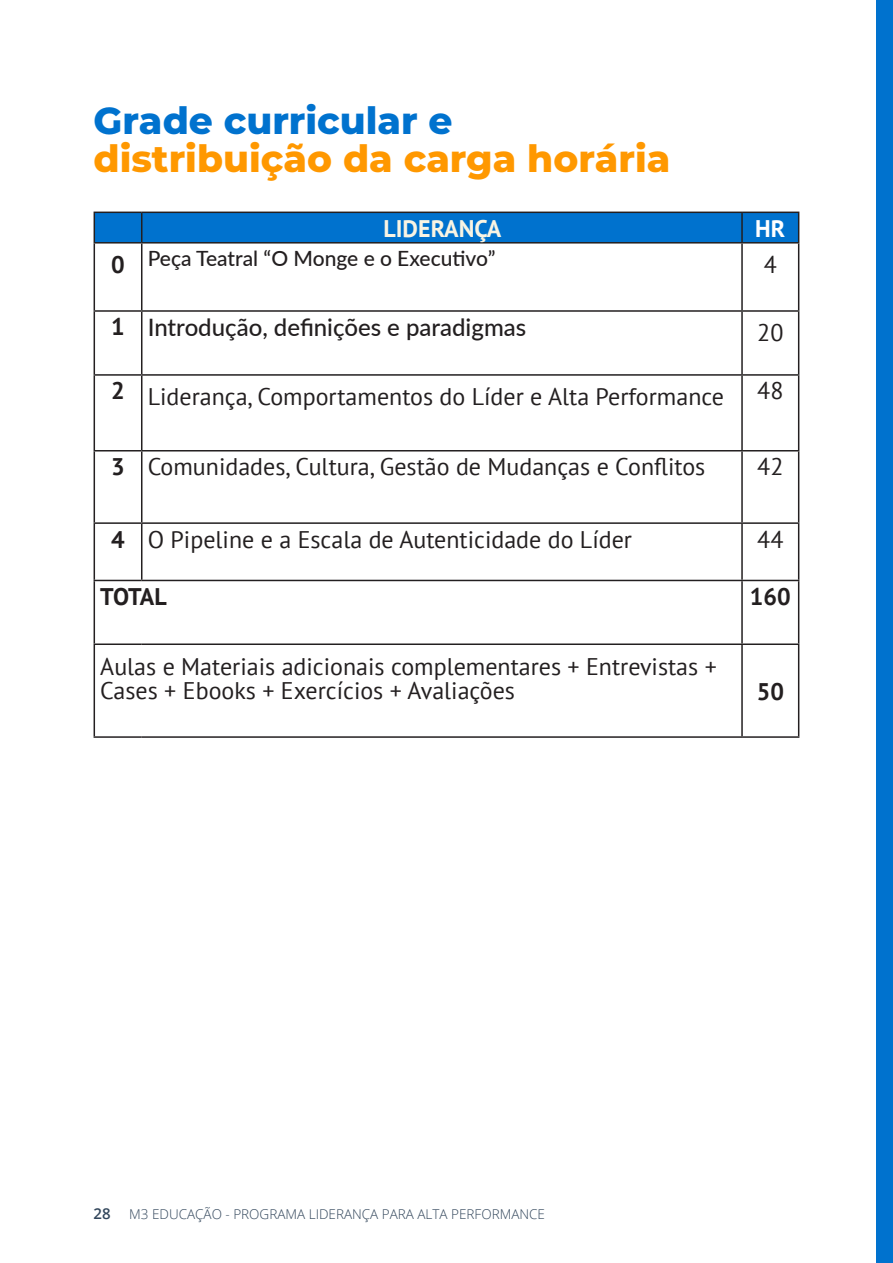
<style>
.page{position:relative;width:893px;height:1263px;background:#fff}
.page>*{position:absolute;margin:0;border:0;box-sizing:border-box;transform-origin:0 0}
.t1{font:800 37.5px "Montserrat";color:#ff9800}
.t2{font:800 37.5px "Montserrat";color:#0072ce}
.t3{font:24px/24px "PT Sans";color:#231f20}
.t4{font:500 24px "Lato";color:#231f20}
.t5{font:700 24px "PT Sans";color:#231f20}
.t6{font:700 24px "PT Sans";color:#f9f4e3}
.t7{font:700 24px "PT Sans";color:#fff}
.t8{font:500 21px "Lato";color:#231f20}
.t9{font:300 13.5px "Open Sans";color:#32465b}
.s1{font-family:"PT Sans";font-weight:700;font-size:24px}
.s2{font-family:"PT Sans";font-weight:700}
.s3{font-weight:700}
.s4{font-weight:600;font-size:15px}
</style>
<div class="page">
<div style="left:876px;top:0;width:17px;height:1263px;background:#0072ce"></div>
<svg style="left:94px;top:212px;width:705px;height:30px"></svg>
<hr style="left:94px;top:242px;width:48px;height:2px;background:#231f20">
<hr style="left:94px;top:244px;width:1px;height:66px;background:#231f20">
<hr style="left:142px;top:242px;width:600px;height:2px;background:#231f20">
<hr style="left:141px;top:244px;width:1px;height:66px;background:#231f20">
<hr style="left:742px;top:242px;width:57px;height:2px;background:#231f20">
<hr style="left:741px;top:244px;width:2px;height:66px;background:#231f20">
<hr style="left:798px;top:244px;width:1px;height:66px;background:#231f20">
<hr style="left:94px;top:310px;width:48px;height:2px;background:#231f20">
<hr style="left:94px;top:312px;width:1px;height:62px;background:#231f20">
<hr style="left:142px;top:310px;width:600px;height:2px;background:#231f20">
<hr style="left:141px;top:312px;width:1px;height:62px;background:#231f20">
<hr style="left:742px;top:310px;width:57px;height:2px;background:#231f20">
<hr style="left:741px;top:312px;width:2px;height:62px;background:#231f20">
<hr style="left:798px;top:312px;width:1px;height:62px;background:#231f20">
<hr style="left:94px;top:374px;width:48px;height:2px;background:#231f20">
<hr style="left:94px;top:376px;width:1px;height:74px;background:#231f20">
<hr style="left:142px;top:374px;width:600px;height:2px;background:#231f20">
<hr style="left:141px;top:376px;width:1px;height:74px;background:#231f20">
<hr style="left:742px;top:374px;width:57px;height:2px;background:#231f20">
<hr style="left:741px;top:376px;width:2px;height:74px;background:#231f20">
<hr style="left:798px;top:376px;width:1px;height:74px;background:#231f20">
<hr style="left:94px;top:450px;width:48px;height:1px;background:#231f20">
<hr style="left:94px;top:451px;width:1px;height:71px;background:#231f20">
<hr style="left:142px;top:450px;width:600px;height:1px;background:#231f20">
<hr style="left:141px;top:451px;width:1px;height:71px;background:#231f20">
<hr style="left:742px;top:450px;width:57px;height:1px;background:#231f20">
<hr style="left:741px;top:451px;width:2px;height:71px;background:#231f20">
<hr style="left:798px;top:451px;width:1px;height:71px;background:#231f20">
<hr style="left:94px;top:522px;width:48px;height:2px;background:#231f20">
<hr style="left:94px;top:524px;width:1px;height:56px;background:#231f20">
<hr style="left:142px;top:522px;width:600px;height:2px;background:#231f20">
<hr style="left:141px;top:524px;width:1px;height:56px;background:#231f20">
<hr style="left:742px;top:522px;width:57px;height:2px;background:#231f20">
<hr style="left:741px;top:524px;width:2px;height:56px;background:#231f20">
<hr style="left:798px;top:524px;width:1px;height:56px;background:#231f20">
<hr style="left:94px;top:580px;width:48px;height:1px;background:#231f20">
<hr style="left:94px;top:581px;width:1px;height:62px;background:#231f20">
<hr style="left:142px;top:580px;width:600px;height:1px;background:#231f20">
<hr style="left:742px;top:580px;width:57px;height:1px;background:#231f20">
<hr style="left:741px;top:581px;width:2px;height:62px;background:#231f20">
<hr style="left:798px;top:581px;width:1px;height:62px;background:#231f20">
<hr style="left:94px;top:643px;width:48px;height:2px;background:#231f20">
<hr style="left:94px;top:645px;width:1px;height:91px;background:#231f20">
<hr style="left:142px;top:643px;width:600px;height:2px;background:#231f20">
<hr style="left:742px;top:643px;width:57px;height:2px;background:#231f20">
<hr style="left:741px;top:645px;width:2px;height:91px;background:#231f20">
<hr style="left:798px;top:645px;width:1px;height:91px;background:#231f20">
<hr style="left:94px;top:736px;width:48px;height:2px;background:#231f20">
<hr style="left:142px;top:736px;width:600px;height:2px;background:#231f20">
<hr style="left:742px;top:736px;width:57px;height:2px;background:#231f20">
<h1 class="t2" style="left:94px;top:93px;width:361px">Grade curricular e</h1>
<h1 class="t1" style="left:94px;top:131px;width:578px">distribuição da carga horária</h1>
<p class="t6" style="left:383px;top:213px;width:119px">LIDERANÇA</p>
<p class="t7" style="left:755px;top:213px;width:32px">HR</p>
<p class="t8" style="left:111px;top:243px;width:386px"><span class="s1">0</span> Peça Teatral “O Monge e o Executivo”</p>
<p class="t3" style="left:764px;top:252px;width:15px">4</p>
<p class="t4" style="left:111px;top:310px;width:416px"><span class="s2">1</span> Introdução, definições e paradigmas</p>
<p class="t3" style="left:757px;top:320px;width:28px">20</p>
<p class="t3" style="left:111px;top:384px;width:614px"><sup>2</sup> Liderança, Comportamentos do Líder e Alta Performance</p>
<p class="t3" style="left:757px;top:378px;width:28px">48</p>
<p class="t3" style="left:111px;top:454px;width:596px"><span class="s3">3</span> Comunidades, Cultura, Gestão de Mudanças e Conflitos</p>
<p class="t3" style="left:757px;top:454px;width:28px">42</p>
<p class="t3" style="left:111px;top:527px;width:522px"><span class="s3">4</span> O Pipeline e a Escala de Autenticidade do Líder</p>
<p class="t3" style="left:757px;top:527px;width:28px">44</p>
<p class="t5" style="left:100px;top:581px;width:68px">TOTAL</p>
<p class="t5" style="left:750px;top:581px;width:42px">160</p>
<p class="t3" style="left:100px;top:654px;width:618px">Aulas e Materiais adicionais complementares + Entrevistas +<br>Cases + Ebooks + Exercícios + Avaliações</p>
<p class="t5" style="left:757px;top:676px;width:29px">50</p>
<p class="t9" style="left:94px;top:1205px;width:453px"><span class="s4">28</span> M3 EDUCAÇÃO - PROGRAMA LIDERANÇA PARA ALTA PERFORMANCE</p>
</div>
